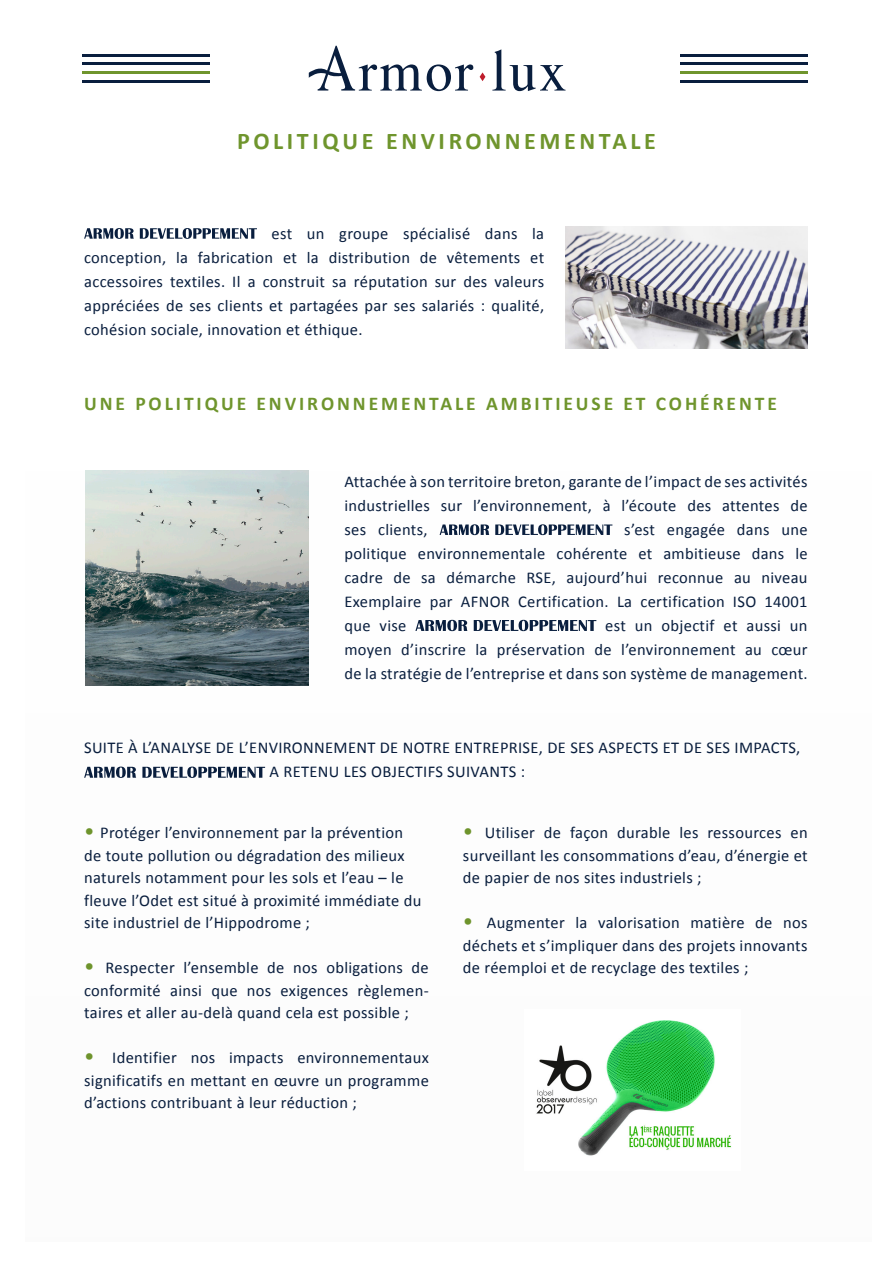
<style>
.page{position:relative;width:893px;height:1263px;background:#fff}
.page>*{position:absolute;margin:0;border:0;box-sizing:border-box;transform-origin:0 0}
.t1{font:700 24px "Calibri";letter-spacing:.15em;color:#6f952d}
.t2{font:700 19.5px "Calibri";letter-spacing:.15em;color:#6f952d}
.t3{font:16.5px/24px "Calibri";letter-spacing:.02em;color:#091e3e;text-align:justify}
.s1{font-size:21px;color:#6f952d}
</style>
<div class="page">
<svg style="left:492px;top:49px;width:74px;height:42px"></svg>
<svg style="left:309px;top:46px;width:165px;height:45px"></svg>
<svg style="left:480px;top:72px;width:5px;height:9px"></svg>
<hr style="left:680px;top:62px;width:128px;height:3px;background:#091e3e">
<hr style="left:680px;top:71px;width:128px;height:3px;background:#6f952d">
<hr style="left:680px;top:54px;width:128px;height:2px;background:#091e3e">
<hr style="left:680px;top:80px;width:128px;height:3px;background:#091e3e">
<hr style="left:82px;top:62px;width:127px;height:3px;background:#091e3e">
<hr style="left:82px;top:71px;width:127px;height:3px;background:#6f952d">
<hr style="left:82px;top:54px;width:127px;height:2px;background:#091e3e">
<hr style="left:82px;top:80px;width:127px;height:3px;background:#091e3e">
<svg style="left:440px;top:524px;width:49px;height:11px"></svg>
<svg style="left:495px;top:524px;width:117px;height:11px"></svg>
<svg style="left:415px;top:620px;width:52px;height:11px"></svg>
<svg style="left:474px;top:620px;width:122px;height:11px"></svg>
<img style="left:566px;top:226px;width:242px;height:122px">
<img style="left:536px;top:1020px;width:195px;height:136px">
<img style="left:85px;top:470px;width:224px;height:216px">
<p class="t1" style="left:237px;top:125px;width:420px">POLITIQUE ENVIRONNEMENTALE</p>
<p class="t3" style="left:84px;top:221px;width:462px;text-indent:187px">est un groupe spécialisé dans la conception, la fabrication et la distribution de vêtements et accessoires textiles. Il a construit sa réputation sur des valeurs appréciées de ses clients et partagées par ses salariés : qualité, cohésion sociale, innovation et éthique.</p>
<p class="t2" style="left:84px;top:391px;width:694px">UNE POLITIQUE ENVIRONNEMENTALE AMBITIEUSE ET COHÉRENTE</p>
<p class="t3" style="left:344px;top:470px;width:465px">Attachée à son territoire breton, garante de l’impact de ses activités industrielles sur l’environnement, à l’écoute des attentes de ses clients,</p>
<p class="t3" style="left:344px;top:518px;width:465px;text-indent:280px">s’est engagée dans une politique environnementale cohérente et ambitieuse dans le cadre de sa démarche RSE, aujourd’hui reconnue au niveau Exemplaire par AFNOR Certification. La certification ISO 14001 que vise</p>
<p class="t3" style="left:344px;top:614px;width:465px;text-indent:261px">est un objectif et aussi un moyen d’inscrire la préservation de l’environnement au cœur de la stratégie de l’entreprise et dans son système de management.</p>
<p class="t3" style="left:269px;top:736px;width:532px;text-indent:-185px">SUITE À L’ANALYSE DE L’ENVIRONNEMENT DE NOTRE ENTREPRISE, DE SES ASPECTS ET DE SES IMPACTS,<br>A RETENU LES OBJECTIFS SUIVANTS :</p>
<p class="t3" style="left:84px;top:821px;width:339px;line-height:22.5px;text-align:left"><span class="s1">•</span> Protéger l’environnement par la prévention de toute pollution ou dégradation des milieux naturels notamment pour les sols et l’eau – le fleuve l’Odet est situé à proximité immédiate du site industriel de l’Hippodrome ;</p>
<p class="t3" style="left:84px;top:956px;width:346px;line-height:22.5px"><span class="s1">•</span> Respecter l’ensemble de nos obligations de conformité ainsi que nos exigences règlemen&shy;taires et aller au-delà quand cela est possible ;</p>
<p class="t3" style="left:84px;top:1046px;width:346px;line-height:22.5px"><span class="s1">•</span> Identifier nos impacts environnementaux significatifs en mettant en œuvre un programme d’actions contribuant à leur réduction ;</p>
<p class="t3" style="left:463px;top:821px;width:346px;line-height:22.5px"><span class="s1">•</span> Utiliser de façon durable les ressources en surveillant les consommations d’eau, d’énergie et de papier de nos sites industriels ;</p>
<p class="t3" style="left:463px;top:911px;width:346px;line-height:22.5px"><span class="s1">•</span> Augmenter la valorisation matière de nos déchets et s’impliquer dans des projets innovants de réemploi et de recyclage des textiles ;</p>
</div>
